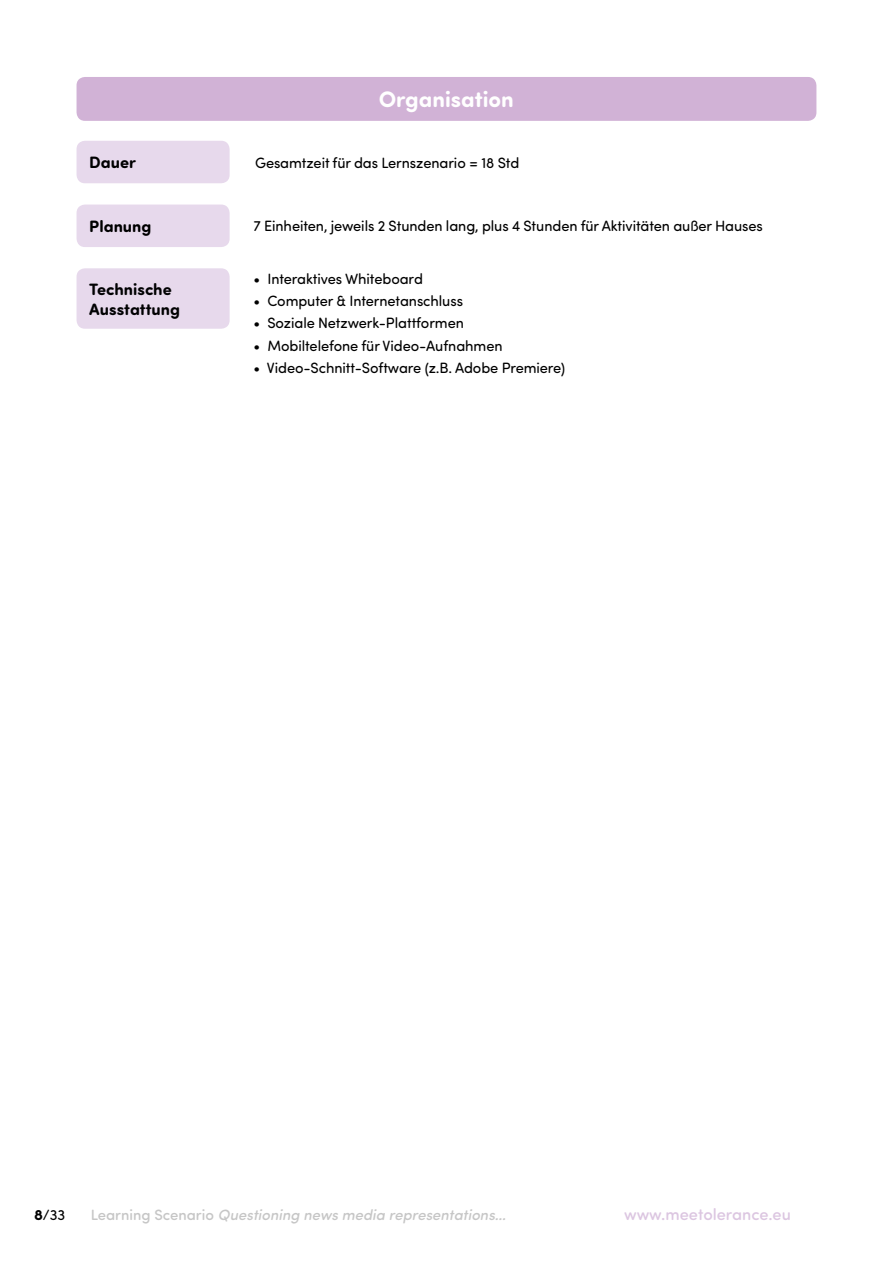
<style>
.page{position:relative;width:893px;height:1263px;background:#fff}
.page>*{position:absolute;margin:0;border:0;box-sizing:border-box;transform-origin:0 0}
.t1{font:700 22.5px "Sofia Pro Soft";color:#fff}
.t2{font:700 16.5px/19.8px "Sofia Pro Soft";color:#020203}
.t3{font:500 16.5px "Sofia Pro Soft";color:#dcc6e1}
.t4{font:700 16.5px "Sofia Pro Soft";color:#000}
.t5{font:15px "Sofia Pro Soft";letter-spacing:-.005em;color:#000}
.t6{font:italic 500 15px "Sofia Pro Soft";color:#c6c6c6}
.s1{font-weight:700}
.s2{font-style:normal}
</style>
<div class="page">
<div style="left:77px;top:77px;width:739px;height:44px;background:#d1b2d6;border-radius:9px"></div>
<div style="left:77px;top:141px;width:153px;height:42px;background:#e7d9ec;border-radius:9px"></div>
<div style="left:77px;top:205px;width:153px;height:42px;background:#e7d9ec;border-radius:9px"></div>
<div style="left:77px;top:268px;width:153px;height:61px;background:#e7d9ec;border-radius:9px"></div>
<p class="t4" style="left:89px;top:150px;width:48px">Dauer</p>
<p class="t4" style="left:89px;top:214px;width:64px">Planung</p>
<p class="t2" style="left:89px;top:278px;width:92px">Technische<br>Ausstattung</p>
<h1 class="t1" style="left:379px;top:83px;width:137px">Organisation</h1>
<p class="t5" style="left:255px;top:152px;width:266px">Gesamtzeit für das Lernszenario = 18 Std</p>
<p class="t5" style="left:253px;top:216px;width:511px">7 Einheiten, jeweils 2 Stunden lang, plus 4 Stunden für Aktivitäten außer Hauses</p>
<p class="t5" style="left:253px;top:268px;width:171px">• Interaktives Whiteboard</p>
<p class="t5" style="left:253px;top:291px;width:211px">• Computer &amp; Internetanschluss</p>
<p class="t5" style="left:253px;top:313px;width:212px">• Soziale Netzwerk-Plattformen</p>
<p class="t5" style="left:253px;top:335px;width:251px">• Mobiltelefone für Video-Aufnahmen</p>
<p class="t5" style="left:253px;top:357px;width:313px">• Video-Schnitt-Software (z.B. Adobe Premiere)</p>
<p class="t5" style="left:34px;top:1204px;width:33px"><span class="s1">8</span>/33</p>
<p class="t6" style="left:91px;top:1203px;width:417px"><span class="s2">Learning Scenario</span> Questioning news media representations…</p>
<p class="t3" style="left:624px;top:1202px;width:168px">www.meetolerance.eu</p>
</div>
